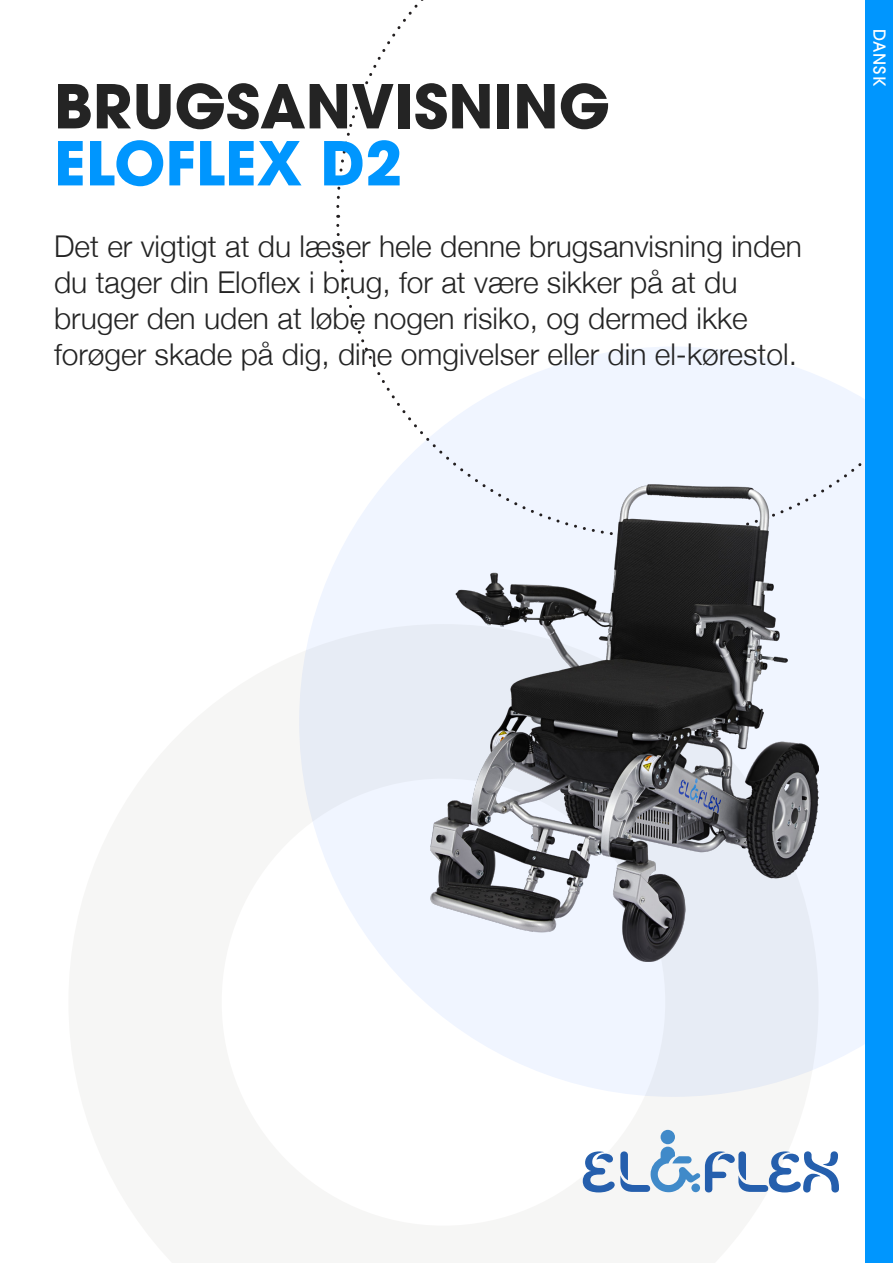
<style>
.page{position:relative;width:893px;height:1263px;background:#fff}
.page>*{position:absolute;margin:0;border:0;box-sizing:border-box;transform-origin:0 0}
.t1{font:700 60px "ITC Avant Garde Pro";color:#242424}
.t2{font:700 60px "ITC Avant Garde Pro";color:#0096fe}
.t3{font:300 30px/36px "Helvetica Neue";color:#242424}
.t4{font:500 16.5px "ITC Avant Garde Pro";letter-spacing:.06em;color:#fff}
</style>
<div class="page">
<svg style="left:312px;top:347px;width:554px;height:750px;fill:#f0f5ff"></svg>
<svg style="left:663px;top:218px;width:203px;height:322px"></svg>
<svg style="left:865px;top:0;width:1px;height:210px"></svg>
<svg style="left:336px;top:0;width:88px;height:215px"></svg>
<svg style="left:335px;top:223px;width:321px;height:317px"></svg>
<svg style="left:299px;top:624px;width:520px;height:569px"></svg>
<div style="left:661px;top:1130px;width:14px;height:14px;background:#408ac9;border-radius:50%"></div>
<svg style="left:583px;top:1146px;width:256px;height:46px"></svg>
<div style="left:866px;top:0;width:27px;height:1263px;background:#0096fe"></div>
<img style="left:430px;top:484px;width:389px;height:477px">
<p class="t1" style="left:54px;top:66px;width:557px">BRUGSANVISNING</p>
<p class="t2" style="left:54px;top:123px;width:350px">ELOFLEX D2</p>
<p class="t3" style="left:54px;top:227px;width:749px">Det er vigtigt at du læser hele denne brugsanvisning inden du tager din Eloflex i brug, for at være sikker på at du</p>
<p class="t3" style="left:54px;top:299px;width:745px">bruger den uden at løbe nogen risiko, og dermed ikke forøger skade på dig, dine omgivelser eller din el-kørestol.</p>
<p class="t4" style="left:890px;top:29px;width:59px;rotate:90deg">DANSK</p>
</div>
